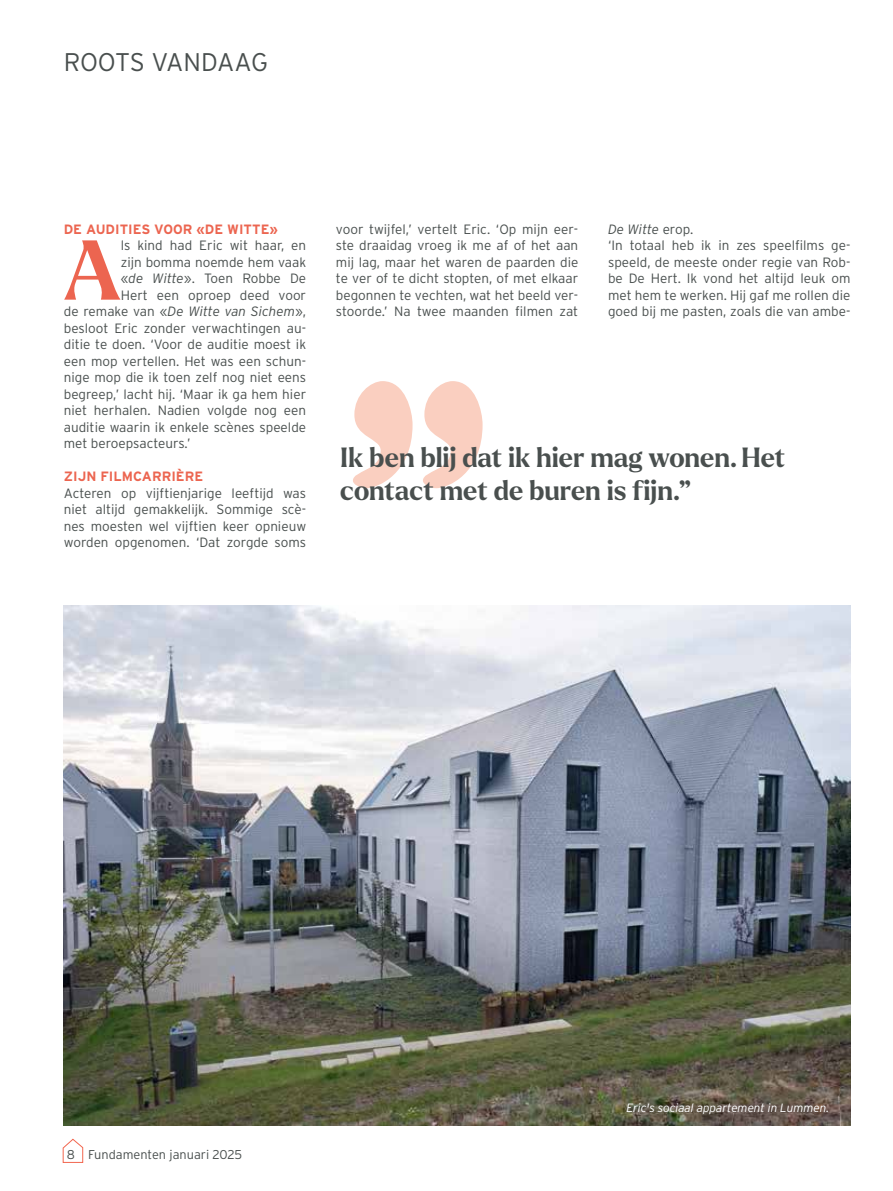
<style>
.page{position:relative;width:893px;height:1191px;background:#fff}
.page>*{position:absolute;margin:0;border:0;box-sizing:border-box;transform-origin:0 0}
.t1{font:700 82.2px "Larken";color:#ec6550}
.t2{font:700 27px/32.4px "Larken";color:#494f4e}
.t3{font:300 25.5px "Interstate";letter-spacing:-.015em;color:#494f4e}
.t4{font:300 13.5px/16.5px "Interstate";color:#494f4e;text-align:justify}
.t5{font:700 13.5px "Interstate";color:#ec6550}
.t6{font:italic 300 13.5px "Interstate";color:#494f4e}
.t7{font:300 12.75px "Interstate";color:#494f4e}
.t8{font:italic 300 12px "Interstate";letter-spacing:-.01em;color:#fff}
.s1{font-style:italic}
.s2{font-style:normal}
</style>
<div class="page">
<svg style="left:62px;top:1138px;width:22px;height:25px"></svg>
<img style="left:64px;top:605px;width:786px;height:520px">
<svg style="left:353px;top:381px;width:130px;height:107px"></svg>
<h3 class="t3" style="left:64px;top:48px;width:206px">ROOTS VANDAAG</h3>
<p class="t5" style="left:64px;top:221px;width:216px">DE AUDITIES VOOR «DE WITTE»</p>
<h1 class="t1" style="left:64px;top:216px;width:58px">A</h1>
<p class="t4" style="left:121px;top:237px;width:187px">ls kind had Eric wit haar, en</p>
<p class="t4" style="left:121px;top:253px;width:187px">zijn bomma noemde hem vaak</p>
<p class="t4" style="left:121px;top:270px;width:187px">«<span class="s1">de Witte</span>». Toen Robbe De</p>
<p class="t4" style="left:121px;top:286px;width:187px">Hert een oproep deed voor</p>
<p class="t6" style="left:64px;top:304px;width:244px"><span class="s2">de remake van «</span>De Witte van Sichem<span class="s2">»,</span></p>
<p class="t4" style="left:64px;top:319px;width:244px">besloot Eric zonder verwachtingen au-</p>
<p class="t4" style="left:64px;top:336px;width:244px">ditie te doen. ‘Voor de auditie moest ik</p>
<p class="t4" style="left:64px;top:352px;width:244px">een mop vertellen. Het was een schun-</p>
<p class="t4" style="left:64px;top:369px;width:244px">nige mop die ik toen zelf nog niet eens</p>
<p class="t4" style="left:64px;top:385px;width:244px">begreep,’ lacht hij. ‘Maar ik ga hem hier</p>
<p class="t4" style="left:64px;top:402px;width:244px">niet herhalen. Nadien volgde nog een</p>
<p class="t4" style="left:64px;top:418px;width:244px">auditie waarin ik enkele scènes speelde</p>
<p class="t4" style="left:64px;top:435px;width:128px">met beroepsacteurs.’</p>
<p class="t5" style="left:64px;top:469px;width:141px">ZIJN FILMCARRIÈRE</p>
<p class="t4" style="left:64px;top:484px;width:244px">Acteren op vijftienjarige leeftijd was niet altijd gemakkelijk. Sommige scè&shy;nes moesten wel vijftien keer opnieuw worden opgenomen. ‘Dat zorgde soms</p>
<p class="t4" style="left:336px;top:220px;width:244px">voor twijfel,’ vertelt Eric. ‘Op mijn eer&shy;ste draaidag vroeg ik me af of het aan mij lag, maar het waren de paarden die te ver of te dicht stopten, of met elkaar begonnen te vechten, wat het beeld ver&shy;stoorde.’ Na twee maanden filmen zat</p>
<p class="t4" style="left:608px;top:220px;width:244px;text-align:left"><span class="s1">De Witte</span> erop.<br>‘In totaal heb ik in zes speelfilms ge&shy;speeld, de meeste onder regie van Rob&shy;be De Hert. Ik vond het altijd leuk om met hem te werken. Hij gaf me rollen die goed bij me pasten, zoals die van ambe-</p>
<h2 class="t2" style="left:340px;top:442px;width:447px">Ik ben blij dat ik hier mag wonen. Het contact met de buren is fijn.”</h2>
<p class="t7" style="left:67px;top:1147px;width:177px">8 Fundamenten januari 2025</p>
<p class="t8" style="left:626px;top:1100px;width:204px">Eric's sociaal appartement in Lummen.</p>
</div>
